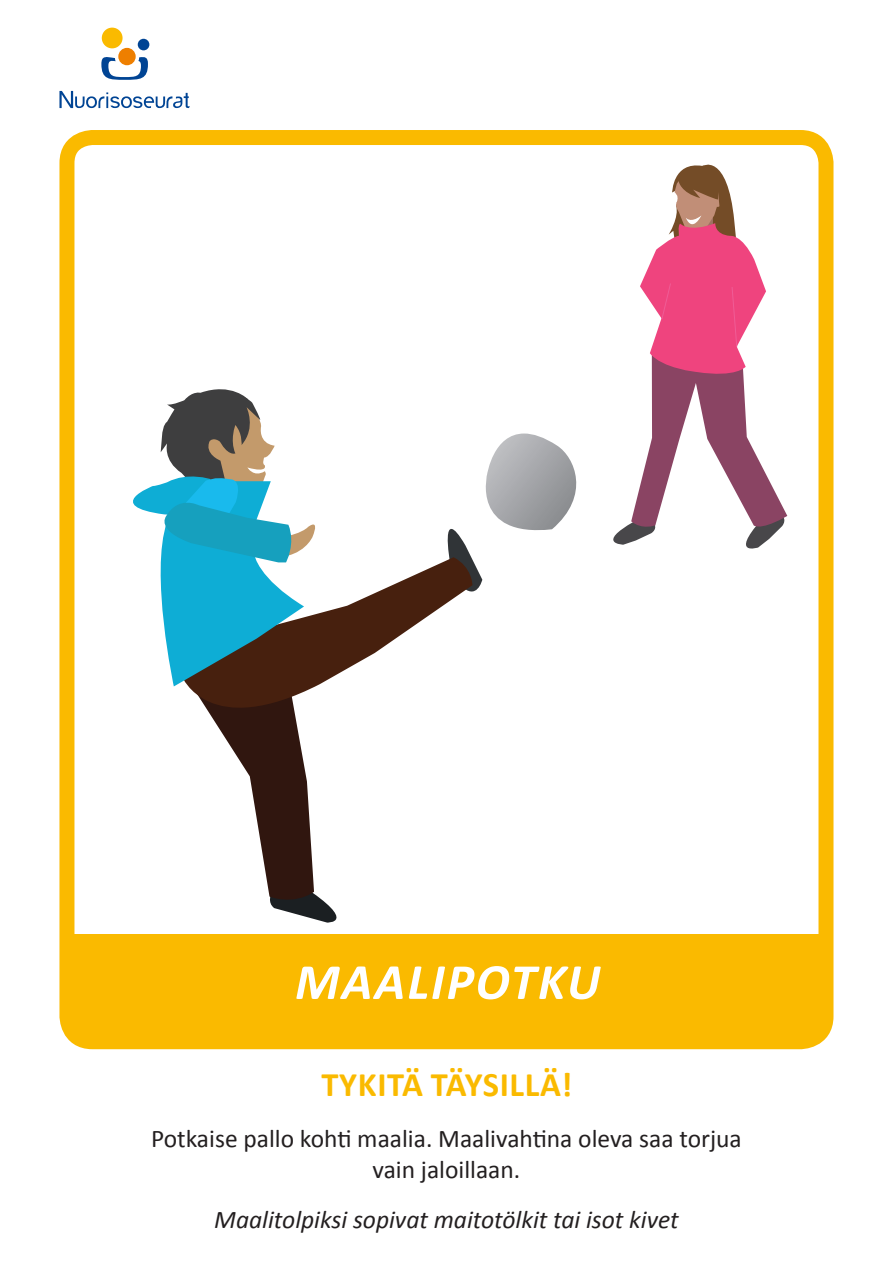
<style>
.page{position:relative;width:893px;height:1263px;background:#fff}
.page>*{position:absolute;margin:0;border:0;box-sizing:border-box;transform-origin:0 0}
.t1{font:italic 700 51px "Calibri";letter-spacing:.04em;color:#fff}
.t2{font:700 34.5px "Calibri";letter-spacing:.02em;color:#faba00}
.t3{font:25.5px/30.6px "Calibri";color:#231f20;text-align:center}
.t4{font:italic 25.5px "Calibri";color:#231f20}
</style>
<div class="page">
<svg style="left:360px;top:564px;width:88px;height:98px;fill:#47200e"></svg>
<svg style="left:133px;top:389px;width:227px;height:534px"></svg>
<svg style="left:439px;top:164px;width:348px;height:438px"></svg>
<div style="left:59px;top:130px;width:774px;height:919px;border:15px solid #faba00;border-radius:26px"></div>
<div style="left:69px;top:934px;width:757px;height:101px;background:#faba00"></div>
<svg style="left:101px;top:57px;width:47px;height:23px"></svg>
<div style="left:118px;top:48px;width:18px;height:17px;background:#ee7f00;border-radius:50%"></div>
<div style="left:138px;top:39px;width:11px;height:11px;background:#004494;border-radius:50%"></div>
<div style="left:102px;top:28px;width:21px;height:20px;background:#faba00;border-radius:50%"></div>
<svg style="left:59px;top:91px;width:131px;height:17px"></svg>
<p class="t1" style="left:295px;top:949px;width:307px">MAALIPOTKU</p>
<p class="t2" style="left:321px;top:1062px;width:252px">TYKITÄ TÄYSILLÄ!</p>
<p class="t3" style="left:151px;top:1123px;width:592px">Potkaise pallo kohti maalia. Maalivahtina oleva saa torjua vain jaloillaan.</p>
<p class="t4" style="left:214px;top:1202px;width:466px">Maalitolpiksi sopivat maitotölkit tai isot kivet</p>
</div>
